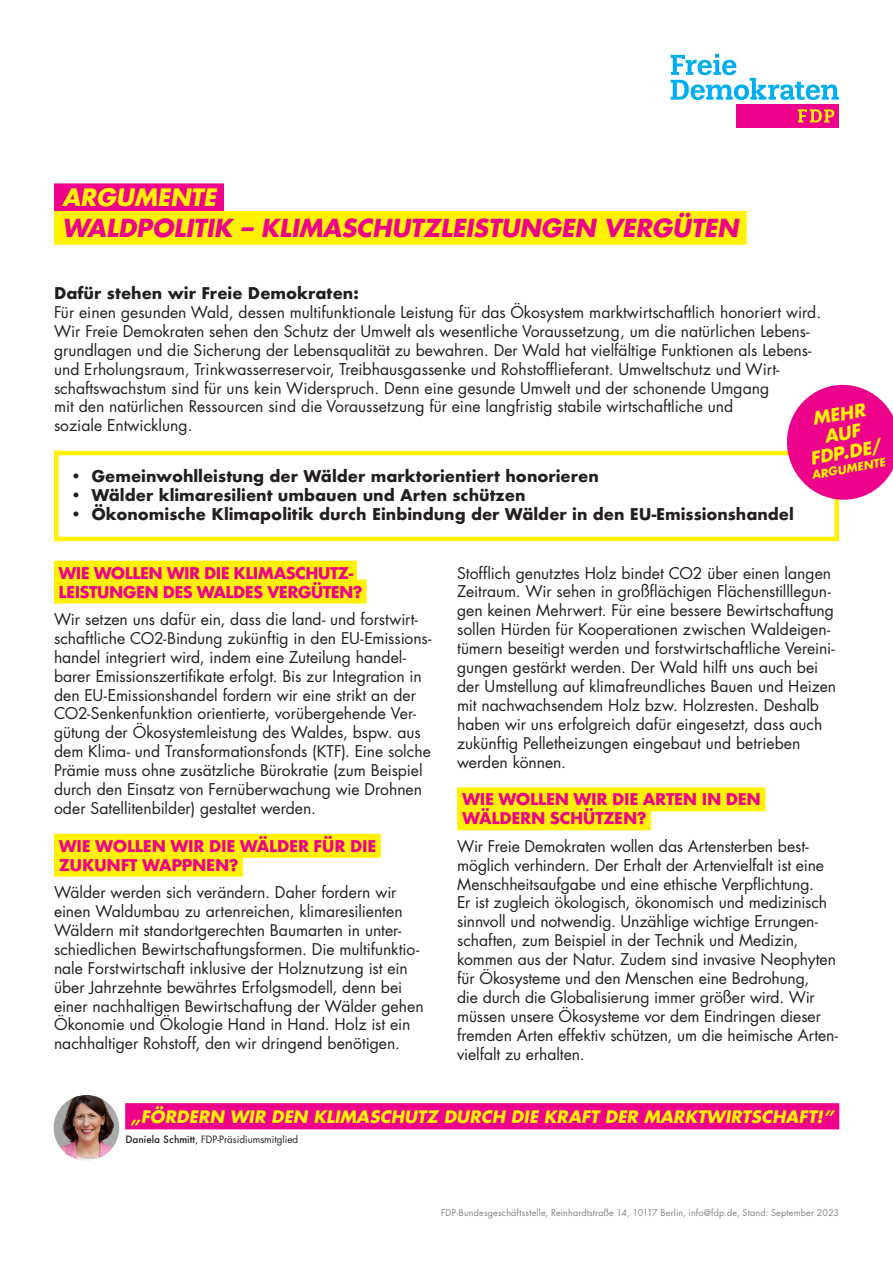
<style>
.page{position:relative;width:893px;height:1263px;background:#fff}
.page>*{position:absolute;margin:0;border:0;box-sizing:border-box;transform-origin:0 0}
.t1{font:italic 700 24.15px "Futura Std";color:#ed028c}
.t2{font:italic 700 23.4px "Futura Std";color:#fff101}
.t3{font:italic 700 17.55px/19.2px "Futura LT Pro";color:#fff101;text-align:center}
.t4{font:italic 700 16.8px "Futura Std";color:#fff101}
.t5{font:15.75px/18.9px "Futura LT Pro";color:#231f20}
.t6{font:700 15.75px "Futura";color:#231f20}
.t7{font:700 15.75px/18.9px "Futura";letter-spacing:-.03em;color:#ed028c}
.t8{font:italic 700 11.25px "Futura LT Pro";color:#fff101}
.t9{font:9.9px "Futura LT Pro";color:#231f20}
.t10{font:9px "Futura LT Pro";letter-spacing:.02em;color:#808285}
.s1{font-family:"Futura";font-weight:500}
</style>
<div class="page">
<div style="left:54px;top:183px;width:170px;height:30px;background:#ed028c"></div>
<div style="left:54px;top:211px;width:693px;height:34px;background:#fff101"></div>
<svg style="left:671px;top:54px;width:168px;height:46px"></svg>
<div style="left:736px;top:105px;width:103px;height:23px;background:#ed028c"></div>
<svg style="left:798px;top:109px;width:36px;height:13px"></svg>
<div style="left:54px;top:561px;width:303px;height:24px;background:#fff101"></div>
<div style="left:54px;top:579px;width:313px;height:24px;background:#fff101"></div>
<div style="left:54px;top:834px;width:327px;height:24px;background:#fff101"></div>
<div style="left:54px;top:853px;width:189px;height:24px;background:#fff101"></div>
<div style="left:457px;top:787px;width:308px;height:24px;background:#fff101"></div>
<div style="left:457px;top:806px;width:194px;height:24px;background:#fff101"></div>
<div style="left:54px;top:451px;width:785px;height:90px;border:4px solid #fff101"></div>
<svg style="left:782px;top:384px;width:111px;height:120px"></svg>
<div style="left:125px;top:1103px;width:714px;height:26px;background:#ed028c"></div>
<img style="left:54px;top:1095px;width:65px;height:66px;border-radius:33px">
<h2 class="t2" style="left:62px;top:182px;width:155px">ARGUMENTE</h2>
<h1 class="t1" style="left:62px;top:212px;width:678px">WALDPOLITIK – KLIMASCHUTZLEISTUNGEN VERGÜTEN</h1>
<p class="t6" style="left:54px;top:282px;width:306px">Dafür stehen wir Freie Demokraten:</p>
<p class="t5" style="left:54px;top:302px;width:769px">Für einen gesunden Wald, dessen multifunktionale Leistung für das Ökosystem marktwirtschaftlich honoriert wird.<br>Wir Freie Demokraten sehen den Schutz der Umwelt als wesentliche Voraussetzung, um die natürlichen Lebens&shy;grundlagen und die Sicherung der Lebensqualität zu bewahren. Der Wald hat vielfältige Funktionen als Lebens&shy;und Erholungsraum, Trinkwasserreservoir, Treibhausgassenke und Rohstofflieferant. Umweltschutz und Wirt&shy;schaftswachstum sind für uns kein Widerspruch. Denn eine gesunde Umwelt und der schonende Umgang<br>mit den natürlichen Ressourcen sind die Voraussetzung für eine langfristig stabile wirtschaftliche und<br>soziale Entwicklung.</p>
<p class="t3" style="left:802px;top:410px;width:73px;rotate:-10deg">MEHR<br>AUF<br>FDP.DE/</p>
<p class="t8" style="left:810px;top:467px;width:76px;rotate:-10deg">ARGUMENTE</p>
<p class="t6" style="left:70px;top:465px;width:530px">• Gemeinwohlleistung der Wälder marktorientiert honorieren</p>
<p class="t6" style="left:70px;top:484px;width:457px">• Wälder klimaresilient umbauen und Arten schützen</p>
<p class="t6" style="left:70px;top:503px;width:725px">• Ökonomische Klimapolitik durch Einbindung der Wälder in den EU-Emissionshandel</p>
<p class="t7" style="left:59px;top:563px;width:305px">WIE WOLLEN WIR DIE KLIMASCHUTZ-<br>LEISTUNGEN DES WALDES VERGÜTEN?</p>
<p class="t5" style="left:54px;top:609px;width:379px">Wir setzen uns dafür ein, dass die land- und forstwirt&shy;schaftliche CO2-Bindung zukünftig in den EU-Emissions&shy;handel integriert wird, indem eine Zuteilung handel&shy;barer Emissionszertifikate erfolgt. Bis zur Integration in den EU-Emissionshandel fordern wir eine strikt an der CO2-Senkenfunktion orientierte, vorübergehende Ver&shy;gütung der Ökosystemleistung des Waldes, bspw. aus dem Klima- und Transformationsfonds (KTF). Eine solche Prämie muss ohne zusätzliche Bürokratie (zum Beispiel durch den Einsatz von Fernüberwachung wie Drohnen oder Satellitenbilder) gestaltet werden.</p>
<p class="t7" style="left:59px;top:836px;width:319px">WIE WOLLEN WIR DIE WÄLDER FÜR DIE<br>ZUKUNFT WAPPNEN?</p>
<p class="t5" style="left:54px;top:883px;width:371px">Wälder werden sich verändern. Daher fordern wir einen Waldumbau zu artenreichen, klimaresilienten Wäldern mit standortgerechten Baumarten in unter&shy;schiedlichen Bewirtschaftungsformen. Die multifunktio&shy;nale Forstwirtschaft inklusive der Holznutzung ist ein über Jahrzehnte bewährtes Erfolgsmodell, denn bei einer nachhaltigen Bewirtschaftung der Wälder gehen Ökonomie und Ökologie Hand in Hand. Holz ist ein nachhaltiger Rohstoff, den wir dringend benötigen.</p>
<p class="t5" style="left:457px;top:563px;width:381px">Stofflich genutztes Holz bindet CO2 über einen langen Zeitraum. Wir sehen in großflächigen Flächenstilllegun&shy;gen keinen Mehrwert. Für eine bessere Bewirtschaftung sollen Hürden für Kooperationen zwischen Waldeigen&shy;tümern beseitigt werden und forstwirtschaftliche Vereini&shy;gungen gestärkt werden. Der Wald hilft uns auch bei der Umstellung auf klimafreundliches Bauen und Heizen mit nachwachsendem Holz bzw. Holzresten. Deshalb haben wir uns erfolgreich dafür eingesetzt, dass auch zukünftig Pelletheizungen eingebaut und betrieben werden können.</p>
<p class="t7" style="left:462px;top:790px;width:300px">WIE WOLLEN WIR DIE ARTEN IN DEN<br>WÄLDERN SCHÜTZEN?</p>
<p class="t5" style="left:457px;top:836px;width:383px">Wir Freie Demokraten wollen das Artensterben best&shy;möglich verhindern. Der Erhalt der Artenvielfalt ist eine Menschheitsaufgabe und eine ethische Verpflichtung.<br>Er ist zugleich ökologisch, ökonomisch und medizinisch sinnvoll und notwendig. Unzählige wichtige Errungen&shy;schaften, zum Beispiel in der Technik und Medizin, kommen aus der Natur. Zudem sind invasive Neophyten für Ökosysteme und den Menschen eine Bedrohung,<br>die durch die Globalisierung immer größer wird. Wir müssen unsere Ökosysteme vor dem Eindringen dieser fremden Arten effektiv schützen, um die heimische Arten&shy;vielfalt zu erhalten.</p>
<p class="t4" style="left:131px;top:1105px;width:704px">„FÖRDERN WIR DEN KLIMASCHUTZ DURCH DIE KRAFT DER MARKTWIRTSCHAFT!”</p>
<p class="t9" style="left:125px;top:1133px;width:174px"><span class="s1">Daniela Schmitt</span>, FDP-Präsidiumsmitglied</p>
<p class="t10" style="left:441px;top:1207px;width:399px">FDP-Bundesgeschäftsstelle, Reinhardtstraße 14, 10117 Berlin, info@fdp.de, Stand: September 2023</p>
</div>
